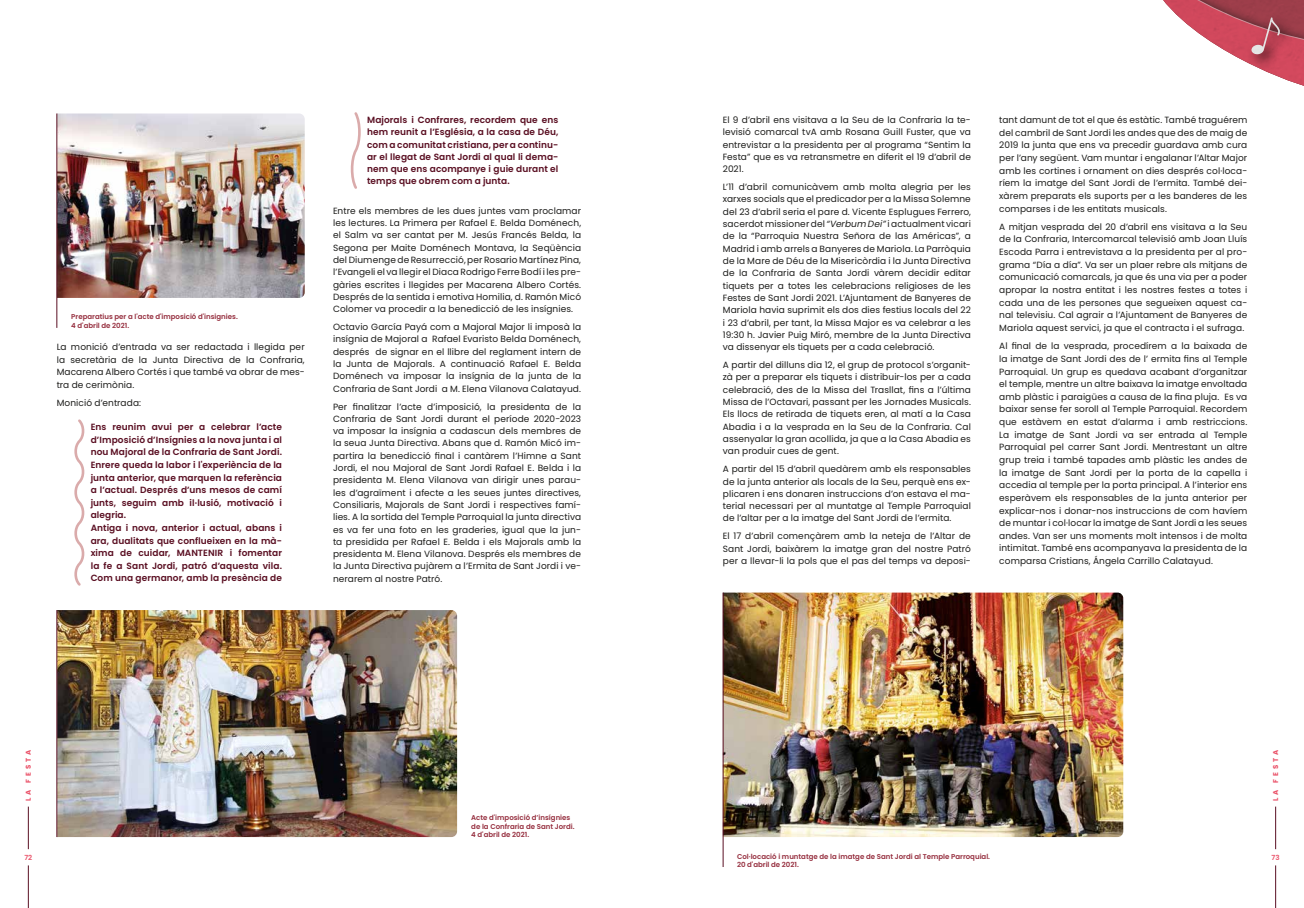
<style>
.page{position:relative;width:1304px;height:908px;background:#fff}
.page>*{position:absolute;margin:0;border:0;box-sizing:border-box;transform-origin:0 0}
.t1{font:9px/12.3px "Poppins";letter-spacing:.01em;color:#1d1d1b;text-align:justify}
.t2{font:600 9px/12.6px "Poppins";letter-spacing:.01em;color:#5a0f22}
.t3{font:600 7px/8.4px "Poppins";color:#962f3f}
.t4{font:700 7px "Poppins";letter-spacing:.4em;color:#ea5168}
.t5{font:600 7px "Poppins";color:#ea5168}
.s1{font-style:italic}
</style>
<div class="page">
<svg style="left:74px;top:419px;width:11px;height:167px"></svg>
<svg style="left:351px;top:112px;width:10px;height:77px"></svg>
<img style="left:1163px;top:0;width:141px;height:86px">
<img style="left:58px;top:610px;width:399px;height:226px">
<img style="left:724px;top:592px;width:399px;height:244px">
<img style="left:58px;top:113px;width:247px;height:185px">
<hr style="left:57px;top:609px;width:1px;height:227px;background:#5a0f22">
<hr style="left:57px;top:113px;width:1px;height:215px;background:#5a0f22">
<hr style="left:723px;top:592px;width:1px;height:274px;background:#5a0f22">
<hr style="left:28px;top:865px;width:1px;height:42px;background:#5a0f22">
<hr style="left:28px;top:806px;width:1px;height:42px;background:#5a0f22">
<hr style="left:1275px;top:865px;width:1px;height:42px;background:#5a0f22">
<hr style="left:1275px;top:806px;width:1px;height:42px;background:#5a0f22">
<p class="t3" style="left:71px;top:313px;width:168px">Preparatius per a l'acte d'imposició d'insignies.<br>4 d'abril de 2021.</p>
<p class="t1" style="left:57px;top:340px;width:250px;line-height:12.6px">La monició d’entrada va ser redactada i llegida per la secretària de la Junta Directiva de la Confraria, Macarena Albero Cortés i que també va obrar de mes&shy;tra de cerimònia.</p>
<p class="t1" style="left:57px;top:397px;width:86px">Monició d’entrada:</p>
<p class="t2" style="left:91px;top:420px;width:193px">Ens reunim avui per a celebrar l’acte d’Imposició d’Insígnies a la nova junta i al nou Majoral de la Confraria de Sant Jordi.<br>Enrere queda la labor i l'experiència de la junta anterior, que marquen la referència a l’actual. Després d’uns mesos de camí junts, seguim amb il·lusió, motivació i alegria.<br>Antiga i nova, anterior i actual, abans i ara, dualitats que conflueixen en la mà&shy;xima de cuidar, MANTENIR i fomentar la fe a Sant Jordi, patró d’aquesta vila.<br>Com una germanor, amb la presència de</p>
<p class="t2" style="left:367px;top:114px;width:193px;line-height:12.3px;text-align:justify">Majorals i Confrares, recordem que ens hem reunit a l’Església, a la casa de Déu, com a comunitat cristiana, per a continu&shy;ar el llegat de Sant Jordi al qual li dema&shy;nem que ens acompanye i guie durant el temps que obrem com a junta.</p>
<p class="t1" style="left:333px;top:204px;width:250px">Entre els membres de les dues juntes vam proclamar les lectures. La Primera per Rafael E. Belda Doménech, el Salm va ser cantat per M. Jesús Francés Belda, la Segona per Maite Doménech Montava, la Seqüència del Diumenge de Resurrecció, per Rosario Martínez Pina, l’Evangeli el va llegir el Diaca Rodrigo Ferre Bodí i les pre&shy;gàries escrites i llegides per Macarena Albero Cortés.<br>Després de la sentida i emotiva Homilia, d. Ramón Micó Colomer va procedir a la benedicció de les insígnies.</p>
<p class="t1" style="left:333px;top:321px;width:250px">Octavio García Payá com a Majoral Major li imposà la insígnia de Majoral a Rafael Evaristo Belda Doménech, després de signar en el llibre del reglament intern de la Junta de Majorals. A continuació Rafael E. Belda Doménech va imposar la insígnia de la junta de la Confraria de Sant Jordi a M. Elena Vilanova Calatayud.</p>
<p class="t1" style="left:333px;top:400px;width:250px">Per finalitzar l’acte d’imposició, la presidenta de la Confraria de Sant Jordi durant el període 2020-2023 va imposar la insígnia a cadascun dels membres de la seua Junta Directiva. Abans que d. Ramón Micó im&shy;partira la benedicció final i cantàrem l’Himne a Sant Jordi, el nou Majoral de Sant Jordi Rafael E. Belda i la presidenta M. Elena Vilanova van dirigir unes parau&shy;les d’agraïment i afecte a les seues juntes directives, Consiliaris, Majorals de Sant Jordi i respectives famí&shy;lies. A la sortida del Temple Parroquial la junta directiva es va fer una foto en les graderies, igual que la jun&shy;ta presidida per Rafael E. Belda i els Majorals amb la presidenta M. Elena Vilanova. Després els membres de la Junta Directiva pujàrem a l’Ermita de Sant Jordi i ve&shy;nerarem al nostre Patró.</p>
<p class="t4" style="left:24px;top:800px;width:52px;rotate:-90deg">LA FESTA</p>
<p class="t5" style="left:24px;top:852px;width:9px">72</p>
<p class="t3" style="left:471px;top:813px;width:105px">Acte d'imposició d’insígnies de la Confraria de Sant Jordi.<br>4 d'abril de 2021.</p>
<p class="t1" style="left:723px;top:114px;width:250px">El 9 d’abril ens visitava a la Seu de la Confraria la te&shy;levisió comarcal tvA amb Rosana Guill Fuster, que va entrevistar a la presidenta per al programa “Sentim la Festa” que es va retransmetre en diferit el 19 d’abril de 2021.</p>
<p class="t1" style="left:723px;top:181px;width:250px">L’11 d’abril comunicàvem amb molta alegria per les xarxes socials que el predicador per a la Missa Solemne del 23 d’abril seria el pare d. Vicente Esplugues Ferrero, sacerdot missioner del <span class="s1">“Verbum Dei”</span> i actualment vicari de la “Parroquia Nuestra Señora de las Américas”, a Madrid i amb arrels a Banyeres de Mariola. La Parròquia de la Mare de Déu de la Misericòrdia i la Junta Directiva de la Confraria de Santa Jordi vàrem decidir editar tiquets per a totes les celebracions religioses de les Festes de Sant Jordi 2021. L’Ajuntament de Banyeres de Mariola havia suprimit els dos dies festius locals del 22 i 23 d’abril, per tant, la Missa Major es va celebrar a les 19:30 h. Javier Puig Miró, membre de la Junta Directiva va dissenyar els tiquets per a cada celebració.</p>
<p class="t1" style="left:723px;top:359px;width:250px">A partir del dilluns dia 12, el grup de protocol s’organit&shy;zà per a preparar els tiquets i distribuir-los per a cada celebració, des de la Missa del Trasllat, fins a l’última Missa de l’Octavari, passant per les Jornades Musicals.<br>Els llocs de retirada de tiquets eren, al matí a la Casa Abadia i a la vesprada en la Seu de la Confraria. Cal assenyalar la gran acollida, ja que a la Casa Abadia es van produir cues de gent.</p>
<p class="t1" style="left:723px;top:463px;width:250px">A partir del 15 d’abril quedàrem amb els responsables de la junta anterior als locals de la Seu, perquè ens ex&shy;plicaren i ens donaren instruccions d’on estava el ma&shy;terial necessari per al muntatge al Temple Parroquial de l’altar per a la imatge del Sant Jordi de l’ermita.</p>
<p class="t1" style="left:723px;top:530px;width:250px">El 17 d’abril començàrem amb la neteja de l’Altar de Sant Jordi, baixàrem la imatge gran del nostre Patró per a llevar-li la pols que el pas del temps va deposi-</p>
<p class="t1" style="left:999px;top:113px;width:250px;line-height:12.6px">tant damunt de tot el que és estàtic. També traguérem del cambril de Sant Jordi les andes que des de maig de 2019 la junta que ens va precedir guardava amb cura per l’any següent. Vam muntar i engalanar l’Altar Major amb les cortines i ornament on dies després col·loca&shy;ríem la imatge del Sant Jordi de l’ermita. També dei&shy;xàrem preparats els suports per a les banderes de les comparses i de les entitats musicals.</p>
<p class="t1" style="left:999px;top:220px;width:250px;line-height:12.6px">A mitjan vesprada del 20 d’abril ens visitava a la Seu de la Confraria, Intercomarcal televisió amb Joan Lluís Escoda Parra i entrevistava a la presidenta per al pro&shy;grama “Día a día”. Va ser un plaer rebre als mitjans de comunicació comarcals, ja que és una via per a poder apropar la nostra entitat i les nostres festes a totes i cada una de les persones que segueixen aquest ca&shy;nal televisiu. Cal agrair a l’Ajuntament de Banyeres de Mariola aquest servici, ja que el contracta i el sufraga.</p>
<p class="t1" style="left:999px;top:339px;width:250px;line-height:12.6px">Al final de la vesprada, procedírem a la baixada de la imatge de Sant Jordi des de l’ ermita fins al Temple Parroquial. Un grup es quedava acabant d’organitzar el temple, mentre un altre baixava la imatge envoltada amb plàstic i paraigües a causa de la fina pluja. Es va baixar sense fer soroll al Temple Parroquial. Recordem que estàvem en estat d’alarma i amb restriccions.<br>La imatge de Sant Jordi va ser entrada al Temple Parroquial pel carrer Sant Jordi. Mentrestant un altre grup treia i també tapades amb plàstic les andes de la imatge de Sant Jordi per la porta de la capella i accedia al temple per la porta principal. A l’interior ens esperàvem els responsables de la junta anterior per explicar-nos i donar-nos instruccions de com havíem de muntar i col·locar la imatge de Sant Jordi a les seues andes. Van ser uns moments molt intensos i de molta intimitat. També ens acompanyava la presidenta de la comparsa Cristians, Ángela Carrillo Calatayud.</p>
<p class="t3" style="left:737px;top:851px;width:255px">Col·locació i muntatge de la imatge de Sant Jordi al Temple Parroquial.<br>20 d'abril de 2021.</p>
<p class="t4" style="left:1272px;top:800px;width:52px;rotate:-90deg">LA FESTA</p>
<p class="t5" style="left:1272px;top:852px;width:10px">73</p>
</div>
